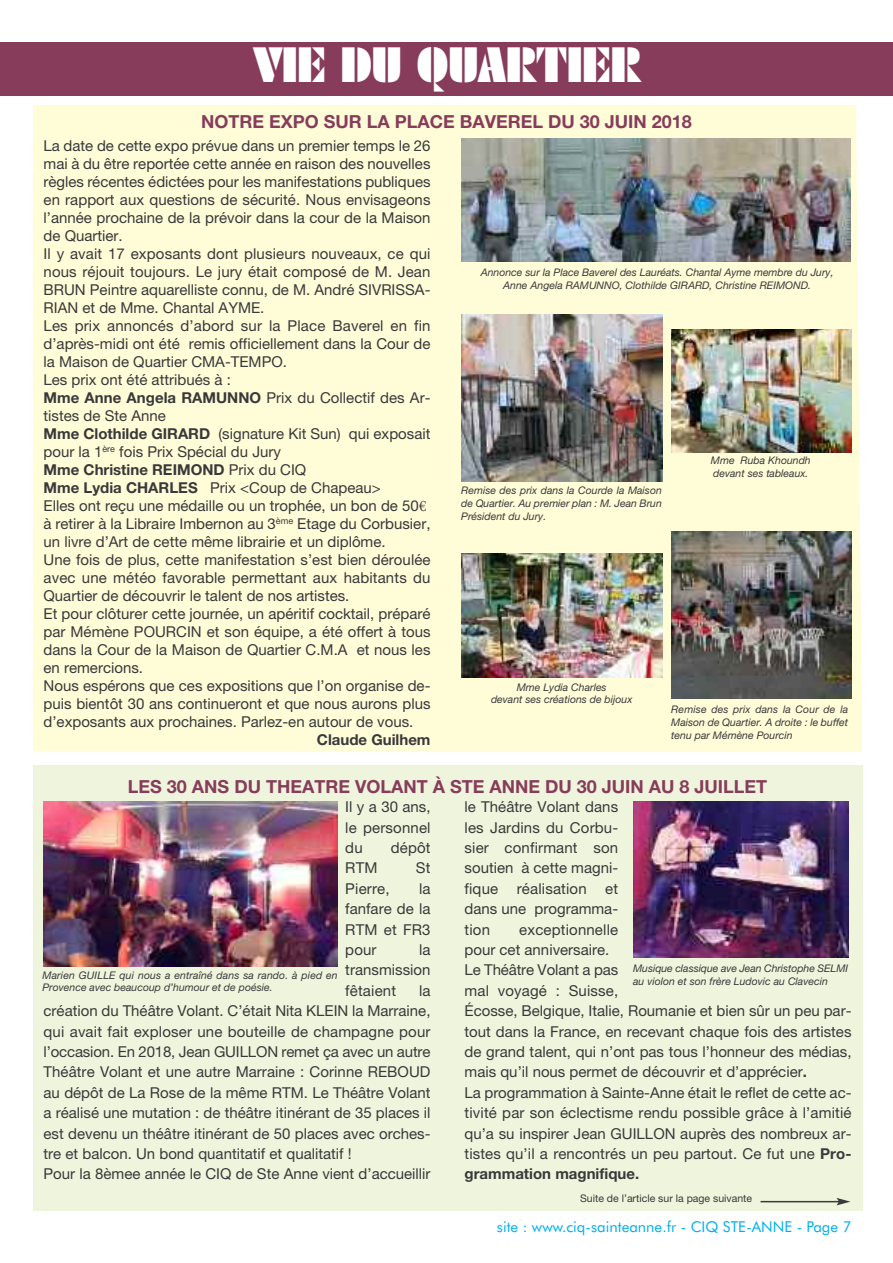
<style>
.page{position:relative;width:893px;height:1263px;background:#fff}
.page>*{position:absolute;margin:0;border:0;box-sizing:border-box;transform-origin:0 0}
.t1{font:48px "Futura Black BT";color:#fff}
.t2{font:700 18px "Helvetica Neue";color:#873c5b}
.t3{font:15px/20.4px "Helvetica Neue";color:#39383a;text-align:justify}
.t4{font:15px "Futura BT";color:#00afed}
.t5{font:700 15px "Helvetica Neue";color:#39383a}
.t6{font:italic 10.5px/12.6px "Helvetica Neue";color:#39383a}
.t7{font:10.5px "Helvetica Neue";color:#39383a}
.s1{font-weight:700}
.s2{font-family:"Adobe Caslon Pro"}
</style>
<div class="page">
<div style="left:33px;top:765px;width:829px;height:445px;background:#eff5dd"></div>
<div style="left:33px;top:105px;width:829px;height:647px;background:#fffcd8"></div>
<div style="left:0;top:43px;width:893px;height:53px;background:#873c5b"></div>
<img style="left:462px;top:138px;width:388px;height:123px">
<img style="left:671px;top:329px;width:180px;height:124px">
<img style="left:671px;top:531px;width:180px;height:168px">
<img style="left:462px;top:314px;width:200px;height:168px">
<img style="left:462px;top:554px;width:200px;height:123px">
<img style="left:44px;top:801px;width:294px;height:166px">
<img style="left:633px;top:801px;width:215px;height:156px">
<hr style="left:760px;top:1201px;width:79px;height:1px;background:#39383a">
<svg style="left:837px;top:1198px;width:13px;height:7px"></svg>
<h1 class="t1" style="left:254px;top:37px;width:388px">VIE DU QUARTIER</h1>
<p class="t2" style="left:201px;top:115px;width:492px">NOTRE EXPO SUR LA PLACE BAVEREL DU 30 JUIN 2018</p>
<p class="t3" style="left:44px;top:138px;width:388px;line-height:18px;text-align:left">La date de cette expo prévue dans un premier temps le 26 mai à du être reportée cette année en raison des nouvelles règles récentes édictées pour les manifestations publiques en rapport aux questions de sécurité. Nous envisageons l’année prochaine de la prévoir dans la cour de la Maison de Quartier.<br>Il y avait 17 exposants dont plusieurs nouveaux, ce qui nous réjouit toujours. Le jury était composé de M. Jean BRUN Peintre aquarelliste connu, de M. André SIVRISSA-RIAN et de Mme. Chantal AYME.<br>Les prix annoncés d’abord sur la Place Baverel en fin d’après-midi ont été remis officiellement dans la Cour de la Maison de Quartier CMA-TEMPO.<br>Les prix ont été attribués à :<br><span class="s1">Mme Anne Angela RAMUNNO</span> Prix du Collectif des Ar&shy;tistes de Ste Anne<br><span class="s1">Mme Clothilde GIRARD</span> (signature Kit Sun) qui exposait pour la 1<sup>ère</sup> fois Prix Spécial du Jury<br><span class="s1">Mme Christine REIMOND</span> Prix du CIQ<br><span class="s1">Mme Lydia CHARLES</span> Prix &lt;Coup de Chapeau&gt;<br>Elles ont reçu une médaille ou un trophée, un bon de 50<span class="s2">€ </span>à retirer à la Libraire Imbernon au 3<sup>ème</sup> Etage du Corbusier, un livre d’Art de cette même librairie et un diplôme.<br>Une fois de plus, cette manifestation s’est bien déroulée avec une météo favorable permettant aux habitants du Quartier de découvrir le talent de nos artistes.<br>Et pour clôturer cette journée, un apéritif cocktail, préparé par Mémène POURCIN et son équipe, a été offert à tous dans la Cour de la Maison de Quartier C.M.A et nous les en remercions.<br>Nous espérons que ces expositions que l’on organise de&shy;puis bientôt 30 ans continueront et que nous aurons plus d’exposants aux prochaines. Parlez-en autour de vous.</p>
<p class="t5" style="left:317px;top:734px;width:115px">Claude Guilhem</p>
<p class="t6" style="left:481px;top:267px;width:354px;text-align:center">Annonce sur la Place Baverel des Lauréats. Chantal Ayme membre du Jury,<br>Anne Angela RAMUNNO, Clothilde GIRARD, Christine REIMOND.</p>
<p class="t6" style="left:461px;top:485px;width:202px;text-align:justify">Remise des prix dans la Courde la Maison de Quartier. Au premier plan : M. Jean Brun Président du Jury.</p>
<p class="t6" style="left:711px;top:455px;width:101px">Mme Ruba Khoundh devant ses tableaux.</p>
<p class="t6" style="left:491px;top:682px;width:143px;text-align:center">Mme Lydia Charles<br>devant ses créations de bijoux</p>
<p class="t6" style="left:671px;top:704px;width:178px;text-align:justify">Remise des prix dans la Cour de la Maison de Quartier. A droite : le buffet tenu par Mémène Pourcin</p>
<p class="t2" style="left:128px;top:780px;width:641px">LES 30 ANS DU THEATRE VOLANT À STE ANNE DU 30 JUIN AU 8 JUILLET</p>
<p class="t3" style="left:465px;top:798px;width:155px">le Théâtre Volant dans les Jardins du Corbu&shy;sier confirmant son soutien à cette magni&shy;fique réalisation et dans une programma&shy;tion</p>
<p class="t3" style="left:345px;top:798px;width:87px">Il y a 30 ans, le personnel du</p>
<p class="t3" style="left:391px;top:839px;width:41px">dépôt</p>
<p class="t3" style="left:345px;top:859px;width:34px">RTM</p>
<p class="t3" style="left:416px;top:859px;width:16px">St</p>
<p class="t3" style="left:345px;top:880px;width:46px">Pierre,</p>
<p class="t3" style="left:345px;top:880px;width:87px;text-indent:74px">la fanfare de la RTM et FR3 pour</p>
<p class="t3" style="left:465px;top:920px;width:388px;text-align:left;text-indent:55px">exceptionnelle<br>pour cet anniversaire.<br>Le Théâtre Volant a pas<br>mal voyagé : Suisse,<br>Écosse, Belgique, Italie, Roumanie et bien sûr un peu par&shy;tout dans la France, en recevant chaque fois des artistes de grand talent, qui n’ont pas tous l’honneur des médias, mais qu’il nous permet de découvrir et d’apprécier<span class="s1">.<br></span>La programmation à Sainte-Anne était le reflet de cette ac&shy;tivité par son éclectisme rendu possible grâce à l’amitié qu’a su inspirer Jean GUILLON auprès des nombreux ar&shy;tistes qu’il a rencontrés un peu partout. Ce fut une <span class="s1">Pro&shy;grammation magnifique.</span></p>
<p class="t3" style="left:345px;top:941px;width:87px;text-indent:74px">la transmission fêtaient</p>
<p class="t6" style="left:43px;top:970px;width:297px">Marien GUILLE qui nous a entraîné dans sa rando. à pied en<br>Provence avec beaucoup d’humour et de poésie.</p>
<p class="t6" style="left:633px;top:963px;width:217px">Musique classique ave Jean Christophe SELMI au violon et son frère Ludovic au Clavecin</p>
<p class="t3" style="left:44px;top:982px;width:388px;text-align:left;text-indent:375px">la création du Théâtre Volant. C’était Nita KLEIN la Marraine, qui avait fait exploser une bouteille de champagne pour l’occasion. En 2018, Jean GUILLON remet ça avec un autre Théâtre Volant et une autre Marraine : Corinne REBOUD au dépôt de La Rose de la même RTM. Le Théâtre Volant a réalisé une mutation : de théâtre itinérant de 35 places il est devenu un théâtre itinérant de 50 places avec orches&shy;tre et balcon. Un bond quantitatif et qualitatif !<br>Pour la 8èmee année le CIQ de Ste Anne vient d’accueillir</p>
<p class="t7" style="left:580px;top:1195px;width:174px">Suite de l’article sur la page suivante</p>
<p class="t4" style="left:497px;top:1218px;width:356px">site : www.ciq-sainteanne.fr - CIQ STE-ANNE - Page 7</p>
</div>
